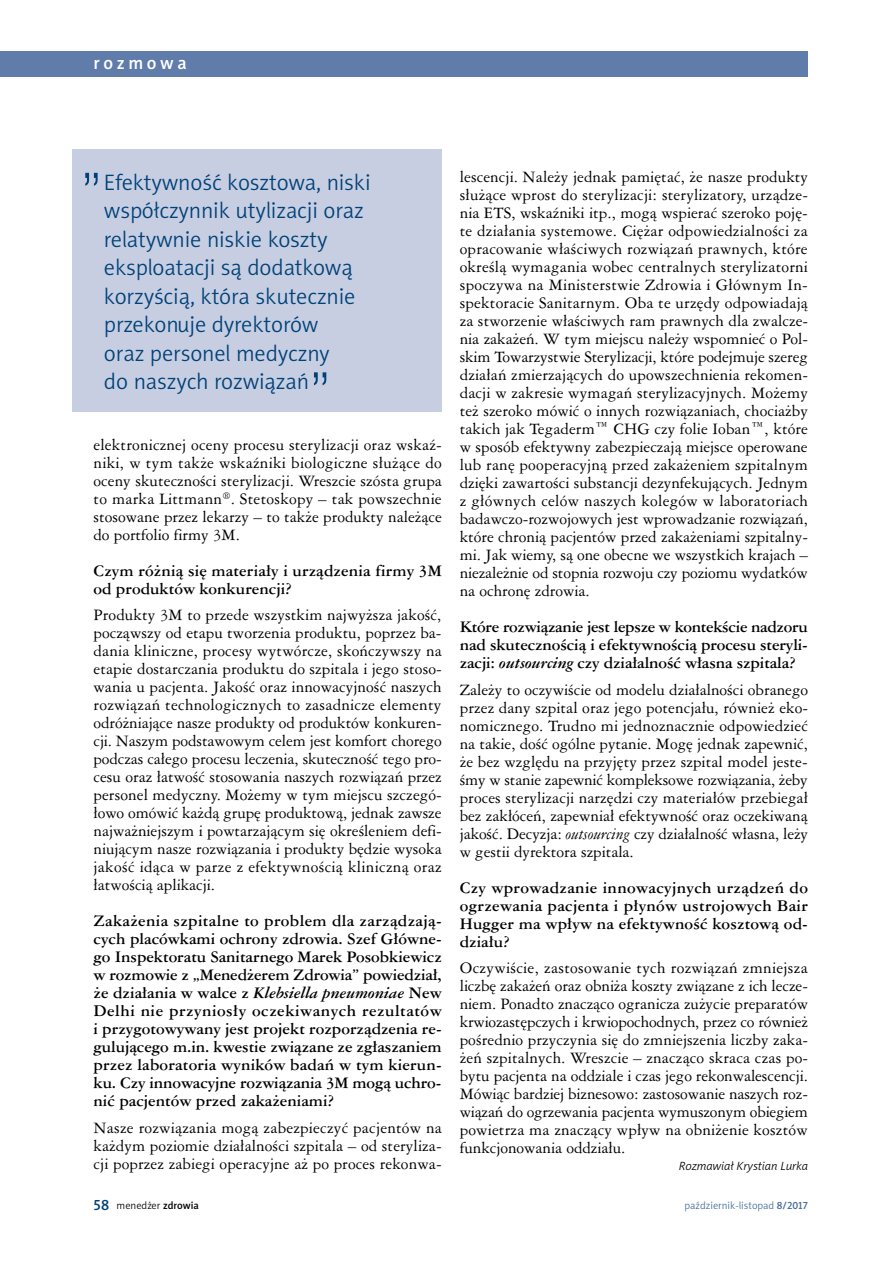
<style>
.page{position:relative;width:893px;height:1263px;background:#fff}
.page>*{position:absolute;margin:0;border:0;box-sizing:border-box;transform-origin:0 0}
.t1{font:52.5px "Swis 721 Lt PL";color:#004177}
.t2{font:22.5px/28.5px "Naomi Sans EFN Light";letter-spacing:-.005em;color:#004177}
.t3{font:18px "Naomi Sans EFN Medium";letter-spacing:.2em;color:#fff}
.t4{font:15px/18px "Ameri Garmnd PL";color:#000;text-align:justify}
.t5{font:700 15px/18px "Ameri Garmnd PL";color:#000;text-align:justify}
.t6{font:italic 12px "Naomi Sans EFN Light";color:#000}
.t7{font:10.5px "Naomi Sans EFN Light";color:#456b9c}
.t8{font:10.5px "Naomi Sans EFN Light";color:#000}
.s1{font-style:italic}
.s2{font-family:"Naomi Sans EFN Medium";font-size:15px;color:#004177}
.s3{font-family:"Naomi Sans EFN Medium"}
</style>
<div class="page">
<div style="left:0;top:51px;width:808px;height:26px;background:#607caa"></div>
<div style="left:72px;top:149px;width:370px;height:263px;background:#c7cee2"></div>
<p class="t3" style="left:94px;top:52px;width:95px">rozmowa</p>
<h1 class="t1" style="left:80px;top:159px;width:24px">”</h1>
<h2 class="t2" style="left:104px;top:168px;width:268px">Efektywność kosztowa, niski współczynnik utylizacji oraz relatywnie niskie koszty eksploatacji są dodatkową korzyścią, która skutecznie przekonuje dyrektorów<br>oraz personel medyczny<br>do naszych rozwiązań</h2>
<h1 class="t1" style="left:309px;top:359px;width:24px">”</h1>
<p class="t4" style="left:94px;top:435px;width:350px">elektronicznej oceny procesu sterylizacji oraz wskaź&shy;niki, w tym także wskaźniki biologiczne służące do oceny skuteczności sterylizacji. Wreszcie szósta grupa to marka Littmann<sup>®</sup>. Stetoskopy – tak powszechnie stosowane przez lekarzy – to także produkty należące do portfolio firmy 3M.</p>
<p class="t5" style="left:94px;top:561px;width:350px">Czym różnią się materiały i urządzenia firmy 3M od produktów konkurencji?</p>
<p class="t4" style="left:94px;top:606px;width:350px">Produkty 3M to przede wszystkim najwyższa jakość, począwszy od etapu tworzenia produktu, poprzez ba&shy;dania kliniczne, procesy wytwórcze, skończywszy na etapie dostarczania produktu do szpitala i jego stoso&shy;wania u pacjenta. Jakość oraz innowacyjność naszych rozwiązań technologicznych to zasadnicze elementy odróżniające nasze produkty od produktów konkuren&shy;cji. Naszym podstawowym celem jest komfort chorego podczas całego procesu leczenia, skuteczność tego pro&shy;cesu oraz łatwość stosowania naszych rozwiązań przez personel medyczny. Możemy w tym miejscu szczegó&shy;łowo omówić każdą grupę produktową, jednak zawsze najważniejszym i powtarzającym się określeniem defi&shy;niującym nasze rozwiązania i produkty będzie wysoka jakość idąca w parze z efektywnością kliniczną oraz łatwością aplikacji.</p>
<p class="t5" style="left:94px;top:911px;width:350px">Zakażenia szpitalne to problem dla zarządzają&shy;cych placówkami ochrony zdrowia. Szef Główne&shy;go Inspektoratu Sanitarnego Marek Posobkiewicz w rozmowie z „Menedżerem Zdrowia” powiedział, że działania w walce z <span class="s1">Klebsiella pneumoniae</span> New Delhi nie przyniosły oczekiwanych rezultatów i przygotowywany jest projekt rozporządzenia re&shy;gulującego m.in. kwestie związane ze zgłaszaniem przez laboratoria wyników badań w tym kierun&shy;ku. Czy innowacyjne rozwiązania 3M mogą uchro&shy;nić pacjentów przed zakażeniami?</p>
<p class="t4" style="left:94px;top:1118px;width:350px">Nasze rozwiązania mogą zabezpieczyć pacjentów na każdym poziomie działalności szpitala – od steryliza&shy;cji poprzez zabiegi operacyjne aż po proces rekonwa-</p>
<p class="t4" style="left:460px;top:167px;width:350px">lescencji. Należy jednak pamiętać, że nasze produkty służące wprost do sterylizacji: sterylizatory, urządze&shy;nia ETS, wskaźniki itp., mogą wspierać szeroko poję&shy;te działania systemowe. Ciężar odpowiedzialności za opracowanie właściwych rozwiązań prawnych, które określą wymagania wobec centralnych sterylizatorni spoczywa na Ministerstwie Zdrowia i Głównym In&shy;spektoracie Sanitarnym. Oba te urzędy odpowiadają za stworzenie właściwych ram prawnych dla zwalcze&shy;nia zakażeń. W tym miejscu należy wspomnieć o Pol&shy;skim Towarzystwie Sterylizacji, które podejmuje szereg działań zmierzających do upowszechnienia rekomen&shy;dacji w zakresie wymagań sterylizacyjnych. Możemy też szeroko mówić o innych rozwiązaniach, chociażby takich jak Tegaderm™ CHG czy folie Ioban™, które w sposób efektywny zabezpieczają miejsce operowane lub ranę pooperacyjną przed zakażeniem szpitalnym dzięki zawartości substancji dezynfekujących. Jednym z głównych celów naszych kolegów w laboratoriach badawczo-rozwojowych jest wprowadzanie rozwiązań, które chronią pacjentów przed zakażeniami szpitalny&shy;mi. Jak wiemy, są one obecne we wszystkich krajach – niezależnie od stopnia rozwoju czy poziomu wydatków na ochronę zdrowia.</p>
<p class="t5" style="left:460px;top:617px;width:350px">Które rozwiązanie jest lepsze w kontekście nadzoru nad skutecznością i efektywnością procesu steryli&shy;zacji: <span class="s1">outsourcing</span> czy działalność własna szpitala?</p>
<p class="t4" style="left:460px;top:680px;width:350px">Zależy to oczywiście od modelu działalności obranego przez dany szpital oraz jego potencjału, również eko&shy;nomicznego. Trudno mi jednoznacznie odpowiedzieć na takie, dość ogólne pytanie. Mogę jednak zapewnić, że bez względu na przyjęty przez szpital model jeste&shy;śmy w stanie zapewnić kompleksowe rozwiązania, żeby proces sterylizacji narzędzi czy materiałów przebiegał bez zakłóceń, zapewniał efektywność oraz oczekiwaną jakość. Decyzja: <span class="s1">outsourcing</span> czy działalność własna, leży w gestii dyrektora szpitala.</p>
<p class="t5" style="left:460px;top:878px;width:350px">Czy wprowadzanie innowacyjnych urządzeń do ogrzewania pacjenta i płynów ustrojowych Bair Hugger ma wpływ na efektywność kosztową od&shy;działu?</p>
<p class="t4" style="left:460px;top:958px;width:350px">Oczywiście, zastosowanie tych rozwiązań zmniejsza liczbę zakażeń oraz obniża koszty związane z ich lecze&shy;niem. Ponadto znacząco ogranicza zużycie preparatów krwiozastępczych i krwiopochodnych, przez co również pośrednio przyczynia się do zmniejszenia liczby zaka&shy;żeń szpitalnych. Wreszcie – znacząco skraca czas po&shy;bytu pacjenta na oddziale i czas jego rekonwalescencji.<br>Mówiąc bardziej biznesowo: zastosowanie naszych roz&shy;wiązań do ogrzewania pacjenta wymuszonym obiegiem powietrza ma znaczący wpływ na obniżenie kosztów funkcjonowania oddziału.</p>
<p class="t6" style="left:679px;top:1159px;width:131px">Rozmawiał Krystian Lurka</p>
<p class="t8" style="left:94px;top:1199px;width:107px"><span class="s2">58</span> menedżer <span class="s3">zdrowia</span></p>
<p class="t7" style="left:685px;top:1199px;width:125px">październik-listopad <span class="s3">8/2017</span></p>
</div>
